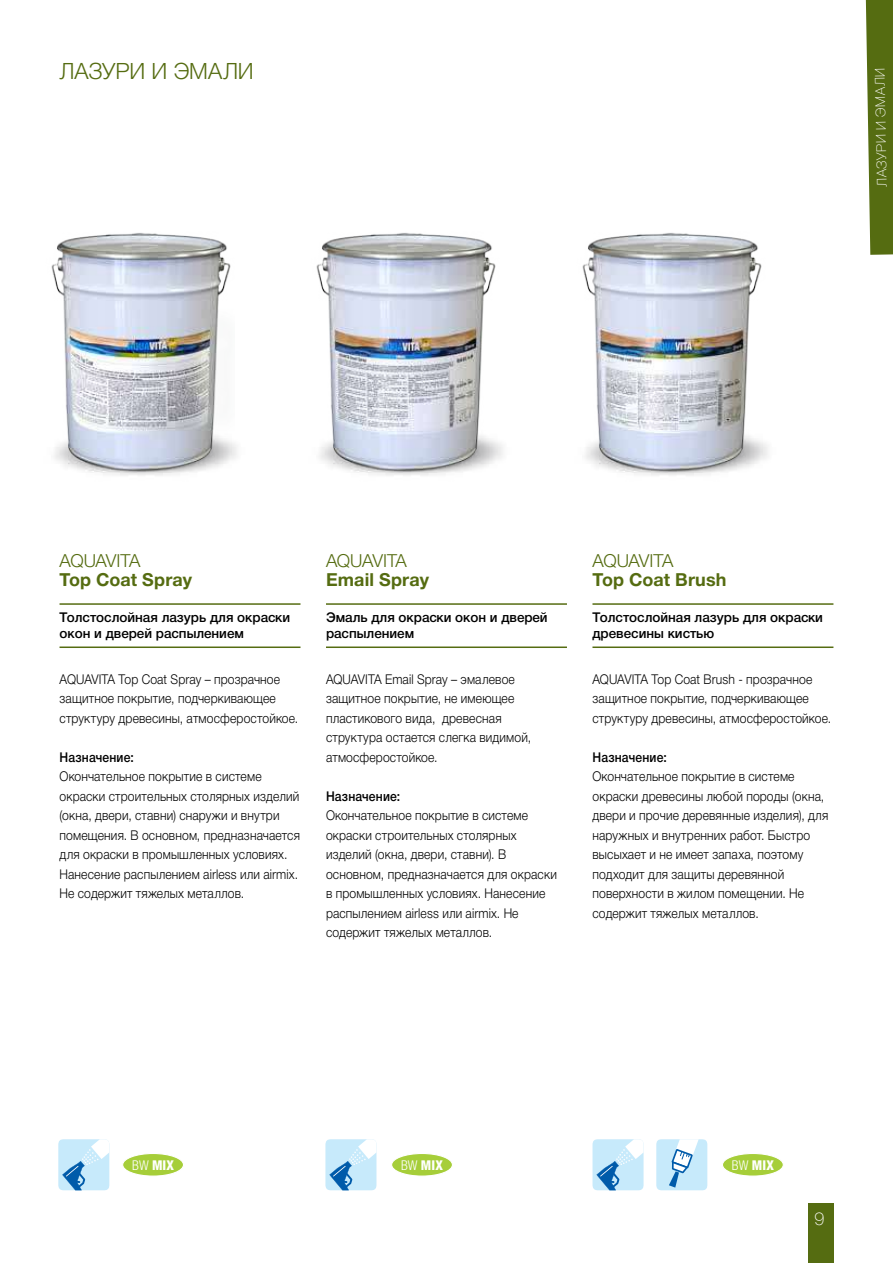
<style>
.page{position:relative;width:893px;height:1263px;background:#fff}
.page>*{position:absolute;margin:0;border:0;box-sizing:border-box;transform-origin:0 0}
.t1{font:300 22.5px "Helvetica Neue Cyr";letter-spacing:-.01em;color:#556c11}
.t2{font:700 18px "Helvetica Neue Cyr";letter-spacing:.005em;color:#556c11}
.t3{font:300 18px "Helvetica Neue Cyr";letter-spacing:-.025em;color:#556c11}
.t4{font:100 18px "Helvetica Neue Cyr";color:#fff}
.t5{font:300 13.5px/19.5px "Helvetica Neue Cyr";letter-spacing:.01em;color:#000;scale:.9 1}
.t6{font:500 13.5px/16.2px "Helvetica Neue Cyr";color:#000}
.t7{font:500 13.5px "Helvetica Neue Cyr";color:#000;scale:.9 1}
.t8{font:800 condensed 13.5px "Helvetica Neue LT Pro";letter-spacing:.015em;color:#fff}
.t9{font:100 13.5px "Helvetica Neue Cyr";color:#fff}
.s1{font-weight:300}
</style>
<div class="page">
<svg style="left:866px;top:0;width:27px;height:255px"></svg>
<hr style="left:60px;top:603px;width:240px;height:2px;background:#556c11">
<hr style="left:60px;top:646px;width:240px;height:2px;background:#556c11">
<hr style="left:326px;top:603px;width:241px;height:2px;background:#556c11">
<hr style="left:326px;top:646px;width:241px;height:2px;background:#556c11">
<hr style="left:592px;top:603px;width:241px;height:2px;background:#556c11">
<hr style="left:592px;top:646px;width:241px;height:2px;background:#556c11">
<svg style="left:58px;top:1139px;width:51px;height:51px"></svg>
<svg style="left:325px;top:1139px;width:51px;height:51px"></svg>
<svg style="left:656px;top:1139px;width:51px;height:51px"></svg>
<svg style="left:592px;top:1139px;width:51px;height:51px"></svg>
<img style="left:316px;top:233px;width:184px;height:238px">
<img style="left:582px;top:233px;width:183px;height:238px">
<div style="left:123px;top:1153px;width:61px;height:23px;background:#a6ce39;border-radius:50%"></div>
<div style="left:122px;top:1153px;width:62px;height:24px;border:1px solid #fff;border-radius:50%"></div>
<div style="left:392px;top:1153px;width:60px;height:23px;background:#a6ce39;border-radius:50%"></div>
<div style="left:391px;top:1153px;width:62px;height:24px;border:1px solid #fff;border-radius:50%"></div>
<div style="left:722px;top:1153px;width:61px;height:23px;background:#a6ce39;border-radius:50%"></div>
<div style="left:722px;top:1153px;width:62px;height:24px;border:1px solid #fff;border-radius:50%"></div>
<img style="left:51px;top:233px;width:183px;height:238px">
<div style="left:808px;top:1203px;width:25px;height:60px;background:#556c11"></div>
<h1 class="t1" style="left:60px;top:59px;width:196px">ЛАЗУРИ И ЭМАЛИ</h1>
<p class="t9" style="left:874px;top:187px;width:120px;rotate:-91deg">ЛАЗУРИ И ЭМАЛИ</p>
<h2 class="t3" style="left:60px;top:550px;width:82px">AQUAVITA</h2>
<h2 class="t2" style="left:60px;top:570px;width:134px">Top Coat Spray</h2>
<p class="t6" style="left:60px;top:609px;width:232px">Толстослойная лазурь для окраски окон и дверей распылением</p>
<p class="t5" style="left:60px;top:669px;width:267px">AQUAVITA Top Coat Spray – прозрачное защитное покрытие, подчеркивающее структуру древесины, атмосферостойкое.</p>
<p class="t7" style="left:60px;top:749px;width:84px">Назначение:</p>
<p class="t5" style="left:60px;top:767px;width:269px">Окончательное покрытие в системе окраски строительных столярных изделий (окна, двери, ставни) снаружи и внутри помещения. В основном, предназначается для окраски в промышленных условиях.<br>Нанесение распылением airless или airmix.<br>Не содержит тяжелых металлов.</p>
<h2 class="t3" style="left:326px;top:550px;width:82px">AQUAVITA</h2>
<h2 class="t2" style="left:326px;top:570px;width:105px">Email Spray</h2>
<p class="t6" style="left:326px;top:609px;width:223px">Эмаль для окраски окон и дверей распылением</p>
<p class="t5" style="left:326px;top:669px;width:229px">AQUAVITA Email Spray – эмалевое защитное покрытие, не имеющее пластикового вида, древесная структура остается слегка видимой, атмосферостойкое.</p>
<p class="t7" style="left:326px;top:788px;width:84px">Назначение:</p>
<p class="t5" style="left:326px;top:806px;width:258px">Окончательное покрытие в системе окраски строительных столярных изделий (окна, двери, ставни). В основном, предназначается для окраски в промышленных условиях. Нанесение распылением airless или airmix. Не содержит тяжелых металлов.</p>
<h2 class="t3" style="left:592px;top:550px;width:82px">AQUAVITA</h2>
<h2 class="t2" style="left:592px;top:570px;width:136px">Top Coat Brush</h2>
<p class="t6" style="left:592px;top:609px;width:232px">Толстослойная лазурь для окраски древесины кистью</p>
<p class="t5" style="left:592px;top:669px;width:267px">AQUAVITA Top Coat Brush - прозрачное защитное покрытие, подчеркивающее структуру древесины, атмосферостойкое.</p>
<p class="t7" style="left:592px;top:749px;width:84px">Назначение:</p>
<p class="t5" style="left:592px;top:767px;width:264px">Окончательное покрытие в системе окраски древесины любой породы (окна, двери и прочие деревянные изделия), для наружных и внутренних работ. Быстро высыхает и не имеет запаха, поэтому подходит для защиты деревянной поверхности в жилом помещении. Не содержит тяжелых металлов.</p>
<p class="t8" style="left:132px;top:1156px;width:44px"><span class="s1">BW</span> MIX</p>
<p class="t8" style="left:401px;top:1156px;width:44px"><span class="s1">BW</span> MIX</p>
<p class="t8" style="left:732px;top:1156px;width:44px"><span class="s1">BW</span> MIX</p>
<h2 class="t4" style="left:815px;top:1208px;width:12px">9</h2>
</div>
